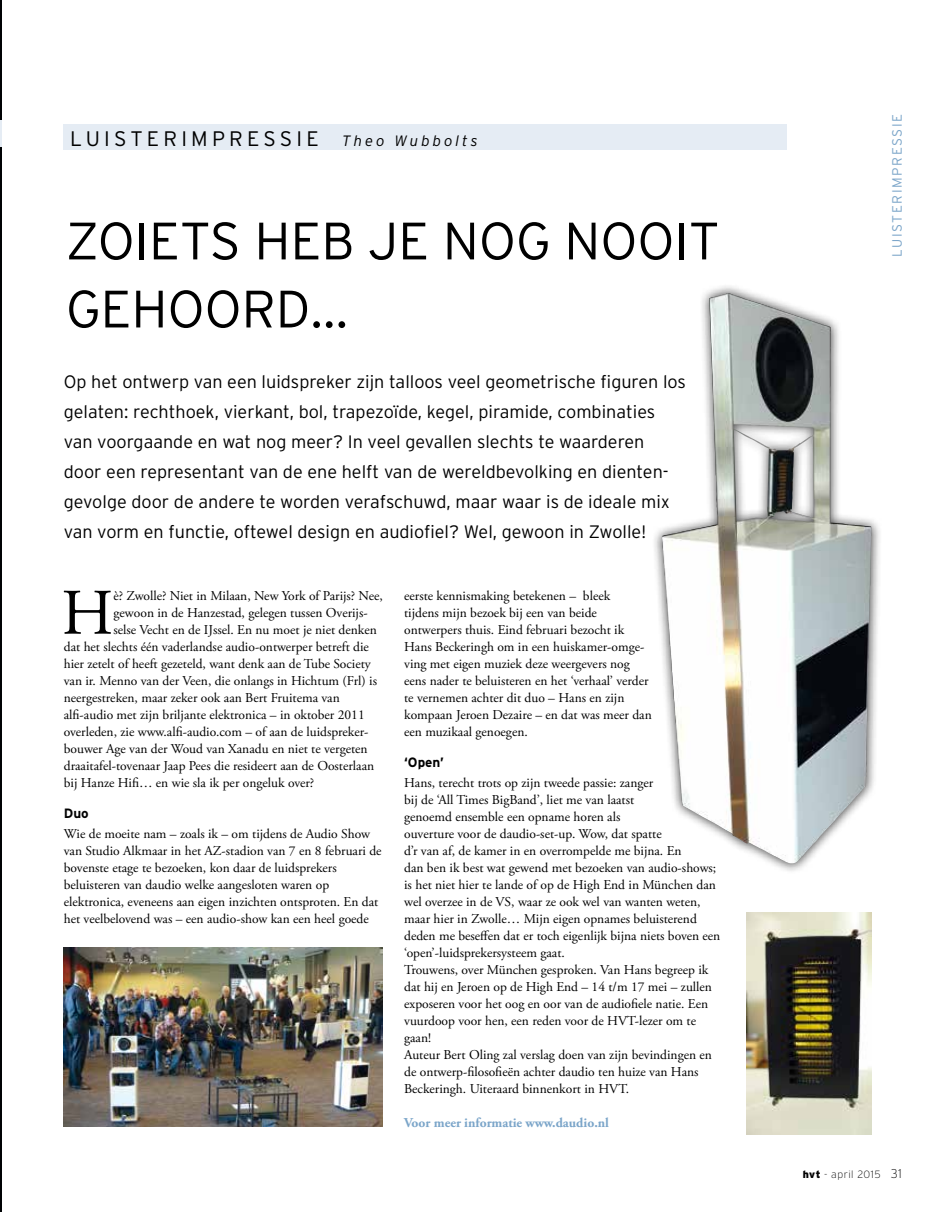
<style>
.page{position:relative;width:936px;height:1212px;background:#fff}
.page>*{position:absolute;margin:0;border:0;box-sizing:border-box;transform-origin:0 0}
.t1{font:64.8px "Adobe Garamond Pro";color:#000}
.t2{font:300 52.5px/68.1px "Interstate";color:#000}
.t3{font:300 21px "Interstate";letter-spacing:.2em;color:#000}
.t4{font:300 18px/30px "Interstate";color:#000}
.t5{font:13.5px/17px "Adobe Garamond Pro";color:#000}
.t6{font:700 13.5px "Adobe Garamond Pro";color:#7ba5c9}
.t7{font:300 13.5px "Interstate";letter-spacing:.12em;color:#7ba5c9}
.t8{font:700 13.5px "Interstate";color:#000}
.t9{font:200 10.5px "Interstate";letter-spacing:.05em;color:#000}
.s1{font-style:italic;font-size:15px}
.s2{font-weight:900}
.s3{font-size:12.75px}
</style>
<div class="page">
<hr style="left:0;top:0;width:1px;height:1212px;background:#000204">
<svg style="left:0;top:120px;width:1px;height:27px"></svg>
<div style="left:64px;top:124px;width:723px;height:26px;background:#e5ecf4"></div>
<div style="left:651px;top:283px;width:230px;height:591px;background:#000;opacity:.75"></div>
<img style="left:662px;top:293px;width:209px;height:570px">
<img style="left:64px;top:947px;width:319px;height:180px">
<img style="left:746px;top:912px;width:125px;height:222px">
<h3 class="t3" style="left:70px;top:125px;width:409px">LUISTERIMPRESSIE <span class="s1">Theo Wubbolts</span></h3>
<h2 class="t2" style="left:66px;top:206px;width:655px">ZOIETS HEB JE NOG NOOIT<br>GEHOORD…</h2>
<p class="t4" style="left:64px;top:367px;width:623px">Op het ontwerp van een luidspreker zijn talloos veel geometrische figuren los gelaten: rechthoek, vierkant, bol, trapezoïde, kegel, piramide, combinaties van voorgaande en wat nog meer? In veel gevallen slechts te waarderen door een representant van de ene helft van de wereldbevolking en dienten&shy;gevolge door de andere te worden verafschuwd, maar waar is de ideale mix van vorm en functie, oftewel design en audiofiel? Wel, gewoon in Zwolle!</p>
<h1 class="t1" style="left:61px;top:574px;width:54px">H</h1>
<p class="t5" style="left:113px;top:587px;width:271px">è? Zwolle? Niet in Milaan, New York of Parijs? Nee,</p>
<p class="t5" style="left:113px;top:604px;width:256px">gewoon in de Hanzestad, gelegen tussen Overijs-</p>
<p class="t5" style="left:113px;top:621px;width:265px">selse Vecht en de IJssel. En nu moet je niet denken</p>
<p class="t5" style="left:64px;top:638px;width:306px">dat het slechts één vaderlandse audio-ontwerper betreft die</p>
<p class="t5" style="left:64px;top:655px;width:308px">hier zetelt of heeft gezeteld, want denk aan de Tube Society</p>
<p class="t5" style="left:64px;top:672px;width:315px">van ir. Menno van der Veen, die onlangs in Hichtum (Frl) is</p>
<p class="t5" style="left:64px;top:689px;width:277px">neergestreken, maar zeker ook aan Bert Fruitema van</p>
<p class="t5" style="left:64px;top:706px;width:302px">alfi-audio met zijn briljante elektronica – in oktober 2011</p>
<p class="t5" style="left:64px;top:723px;width:306px">overleden, zie www.alfi-audio.com – of aan de luidspreker-</p>
<p class="t5" style="left:64px;top:740px;width:305px">bouwer Age van der Woud van Xanadu en niet te vergeten</p>
<p class="t5" style="left:64px;top:757px;width:312px">draaitafel-tovenaar Jaap Pees die resideert aan de Oosterlaan</p>
<p class="t5" style="left:64px;top:774px;width:252px">bij Hanze Hifi… en wie sla ik per ongeluk over?</p>
<p class="t8" style="left:64px;top:805px;width:26px">Duo</p>
<p class="t5" style="left:64px;top:825px;width:319px">Wie de moeite nam – zoals ik – om tijdens de Audio Show van Studio Alkmaar in het AZ-stadion van 7 en 8 februari de bovenste etage te bezoeken, kon daar de luidsprekers beluisteren van daudio welke aangesloten waren op elektronica, eveneens aan eigen inzichten ontsproten. En dat het veelbelovend was – een audio-show kan een heel goede</p>
<p class="t5" style="left:404px;top:587px;width:249px">eerste kennismaking betekenen – bleek<br>tijdens mijn bezoek bij een van beide ontwerpers thuis. Eind februari bezocht ik Hans Beckeringh om in een huiskamer-omge&shy;ving met eigen muziek deze weergevers nog eens nader te beluisteren en het ‘verhaal’ verder te vernemen achter dit duo – Hans en zijn kompaan Jeroen Dezaire – en dat was meer dan een muzikaal genoegen.</p>
<p class="t8" style="left:404px;top:754px;width:41px">‘Open’</p>
<p class="t5" style="left:404px;top:774px;width:318px">Hans, terecht trots op zijn tweede passie: zanger<br>bij de ‘All Times BigBand’, liet me van laatst<br>genoemd ensemble een opname horen als<br>ouverture voor de daudio-set-up. Wow, dat spatte<br>d’r van af, de kamer in en overrompelde me bijna. En<br>dan ben ik best wat gewend met bezoeken van audio-shows; is het niet hier te lande of op de High End in München dan wel overzee in de VS, waar ze ook wel van wanten weten, maar hier in Zwolle… Mijn eigen opnames beluisterend deden me beseffen dat er toch eigenlijk bijna niets boven een ‘open’-luidsprekersysteem gaat.<br>Trouwens, over München gesproken. Van Hans begreep ik dat hij en Jeroen op de High End – 14 t/m 17 mei – zullen exposeren voor het oog en oor van de audiofiele natie. Een vuurdoop voor hen, een reden voor de HVT-lezer om te gaan!<br>Auteur Bert Oling zal verslag doen van zijn bevindingen en de ontwerp-filosofieën achter daudio ten huize van Hans Beckeringh. Uiteraard binnenkort in HVT.</p>
<p class="t6" style="left:404px;top:1115px;width:206px">Voor meer informatie www.daudio.nl</p>
<p class="t7" style="left:888px;top:257px;width:145px;rotate:-90deg">LUISTERIMPRESSIE</p>
<p class="t9" style="left:802px;top:1168px;width:101px"><span class="s2">hvt</span> - april 2015 <span class="s3">31</span></p>
</div>
